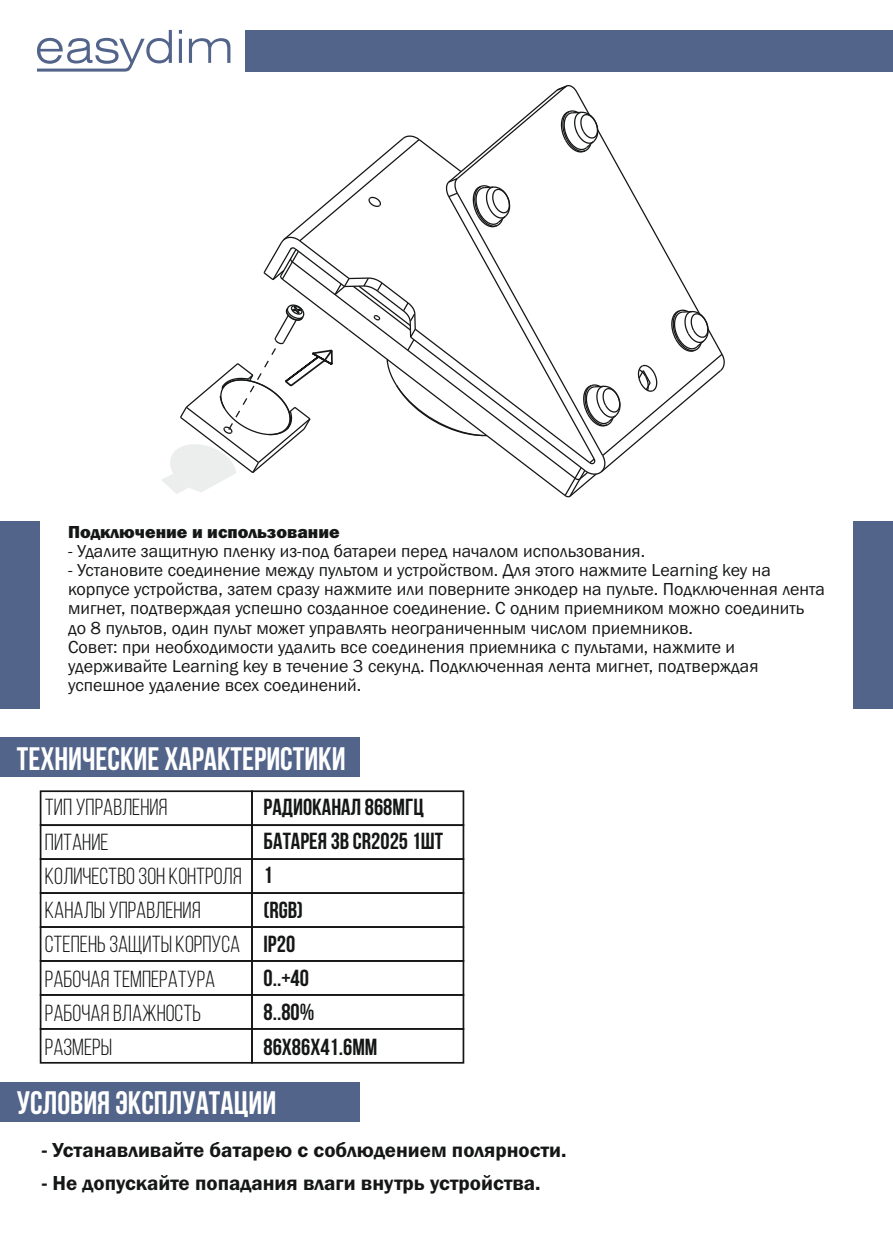
<style>
.page{position:relative;width:893px;height:1259px;background:#fff}
.page>*{position:absolute;margin:0;border:0;box-sizing:border-box;transform-origin:0 0}
.t1{font:700 32.4px "Bebas Neue";color:#fff}
.t2{font:23.4px/34.2px "Bebas Neue";color:#151616}
.t3{font:700 23.4px/34.2px "Bebas Neue";color:#151616}
.t4{font:600 21px "Franklin Gothic";color:#151616}
.t5{font:18px/19.2px "Franklin Gothic";color:#151616}
.t6{font:800 18px "Franklin Gothic";color:#151616}
</style>
<div class="page">
<div style="left:0;top:1082px;width:359px;height:40px;background:#52648a"></div>
<div style="left:0;top:737px;width:359px;height:40px;background:#52648a"></div>
<svg style="left:162px;top:85px;width:563px;height:413px"></svg>
<div style="left:0;top:521px;width:40px;height:188px;background:#52648a"></div>
<div style="left:853px;top:521px;width:40px;height:188px;background:#52648a"></div>
<svg style="left:37px;top:30px;width:135px;height:42px"></svg>
<svg style="left:179px;top:30px;width:3px;height:33px"></svg>
<svg style="left:189px;top:38px;width:41px;height:25px"></svg>
<div style="left:245px;top:30px;width:648px;height:42px;background:#52648a"></div>
<div style="left:40px;top:790px;width:213px;height:36px;border:2px solid #151616"></div>
<div style="left:251px;top:790px;width:213px;height:36px;border:2px solid #151616"></div>
<div style="left:40px;top:824px;width:213px;height:36px;border:2px solid #151616"></div>
<div style="left:251px;top:824px;width:213px;height:36px;border:2px solid #151616"></div>
<div style="left:40px;top:858px;width:213px;height:36px;border:2px solid #151616"></div>
<div style="left:251px;top:858px;width:213px;height:36px;border:2px solid #151616"></div>
<div style="left:40px;top:892px;width:213px;height:36px;border:2px solid #151616"></div>
<div style="left:251px;top:892px;width:213px;height:36px;border:2px solid #151616"></div>
<div style="left:40px;top:926px;width:213px;height:36px;border:2px solid #151616"></div>
<div style="left:251px;top:926px;width:213px;height:36px;border:2px solid #151616"></div>
<div style="left:40px;top:960px;width:213px;height:35px;border:2px solid #151616"></div>
<div style="left:251px;top:960px;width:213px;height:35px;border:2px solid #151616"></div>
<div style="left:40px;top:994px;width:213px;height:35px;border:2px solid #151616"></div>
<div style="left:251px;top:994px;width:213px;height:35px;border:2px solid #151616"></div>
<div style="left:40px;top:1028px;width:213px;height:35px;border:2px solid #151616"></div>
<div style="left:251px;top:1028px;width:213px;height:35px;border:2px solid #151616"></div>
<p class="t6" style="left:68px;top:525px;width:273px">Подключение и использование</p>
<p class="t5" style="left:68px;top:542px;width:579px">- Удалите защитную пленку из-под батареи перед началом использования.</p>
<p class="t5" style="left:68px;top:562px;width:758px">- Установите соединение между пультом и устройством. Для этого нажмите Learning key на корпусе устройства, затем сразу нажмите или поверните энкодер на пульте. Подключенная лента мигнет, подтверждая успешно созданное соединение. С одним приемником можно соединить до 8 пультов, один пульт может управлять неограниченным числом приемников.<br>Совет: при необходимости удалить все соединения приемника с пультами, нажмите и удерживайте Learning key в течение 3 секунд. Подключенная лента мигнет, подтверждая успешное удаление всех соединений.</p>
<h1 class="t1" style="left:17px;top:745px;width:330px">Технические характеристики</h1>
<p class="t2" style="left:45px;top:792px;width:198px">Тип управления<br>Питание<br>Количество зон контроля<br>Каналы управления<br>Степень защиты корпуса<br>Рабочая температура<br>Рабочая влажность<br>Размеры</p>
<p class="t3" style="left:264px;top:791px;width:181px">Радиоканал 868МГц<br>Батарея 3В CR2025 1шт<br>1<br>(RGB)<br>IP20<br>0..+40<br>8..80%<br>86x86x41.6мм</p>
<h1 class="t1" style="left:17px;top:1090px;width:261px">Условия эксплуатации</h1>
<p class="t4" style="left:42px;top:1142px;width:526px">- Устанавливайте батарею с соблюдением полярности.</p>
<p class="t4" style="left:42px;top:1175px;width:500px">- Не допускайте попадания влаги внутрь устройства.</p>
</div>
